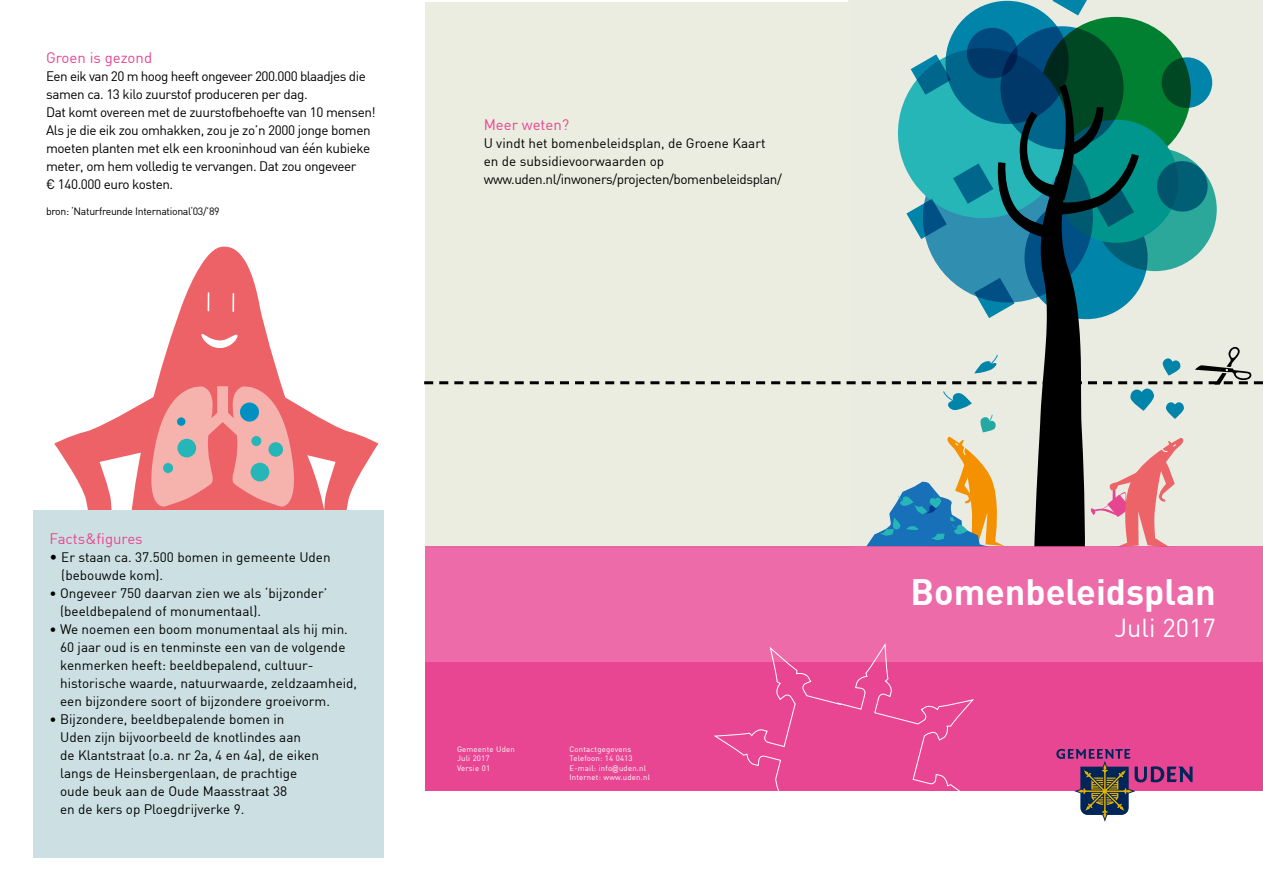
<style>
.page{position:relative;width:1263px;height:893px;background:#fff}
.page>*{position:absolute;margin:0;border:0;box-sizing:border-box;transform-origin:0 0}
.t1{font:700 36px "DIN";color:#fff}
.t2{font:25.5px "DIN";color:#fff}
.t3{font:15px "DIN";color:#e84693}
.t4{font:13.5px/18px "DIN";color:#000}
.t5{font:13.5px/18px "DIN";letter-spacing:-.03em;color:#000}
.t6{font:10.5px "DIN";letter-spacing:-.03em;color:#000}
.t7{font:7.8px/9.3px "DIN";letter-spacing:.025em;color:#fff}
.s1{font-size:15px}
.s2{font-family:"Arial Narrow"}
</style>
<div class="page">
<div style="left:848px;top:0;width:415px;height:546px;background:#eaece1"></div>
<div style="left:1041px;top:17px;width:150px;height:150px;background:#008030;border-radius:50%"></div>
<svg style="left:1000px;top:26px;width:123px;height:123px"></svg>
<svg style="left:945px;top:1px;width:124px;height:123px;background:#017ea5"></svg>
<div style="left:967px;top:28px;width:50px;height:50px;background:#004a80;border-radius:50%"></div>
<svg style="left:1052px;top:0;width:35px;height:15px"></svg>
<div style="left:425px;top:2px;width:427px;height:545px;background:#ebede1"></div>
<div style="left:425px;top:662px;width:433px;height:129px;background:#e84693"></div>
<div style="left:425px;top:546px;width:838px;height:116px;background:#ec6ba8"></div>
<div style="left:622px;top:662px;width:641px;height:129px;background:#e84693"></div>
<svg style="left:1056px;top:749px;width:136px;height:73px"></svg>
<svg style="left:712px;top:641px;width:266px;height:150px"></svg>
<svg style="left:424px;top:39px;width:839px;height:507px"></svg>
<svg style="left:158px;top:246px;width:122px;height:135px;fill:#ec6267"></svg>
<svg style="left:208px;top:293px;width:1px;height:18px"></svg>
<svg style="left:232px;top:294px;width:2px;height:17px"></svg>
<svg style="left:54px;top:381px;width:324px;height:129px"></svg>
<div style="left:163px;top:463px;width:10px;height:10px;background:#26b6b8;border-radius:50%"></div>
<div style="left:177px;top:417px;width:8px;height:9px;background:#0090c1;border-radius:50%"></div>
<div style="left:177px;top:439px;width:19px;height:18px;background:#26b6b8;border-radius:50%"></div>
<div style="left:251px;top:463px;width:18px;height:18px;background:#26b6b8;border-radius:50%"></div>
<div style="left:251px;top:436px;width:10px;height:10px;background:#26b6b8;border-radius:50%"></div>
<div style="left:268px;top:442px;width:15px;height:15px;background:#26b6b8;border-radius:50%"></div>
<div style="left:240px;top:403px;width:19px;height:19px;background:#0090c1;border-radius:50%"></div>
<svg style="left:200px;top:333px;width:40px;height:15px"></svg>
<div style="left:33px;top:510px;width:350px;height:348px;background:#cce0e3"></div>
<p class="t3" style="left:46px;top:49px;width:108px">Groen is gezond</p>
<p class="t5" style="left:46px;top:67px;width:331px">Een eik van 20 m hoog heeft ongeveer 200.000 blaadjes die samen ca. 13 kilo zuurstof produceren per dag.<br>Dat komt overeen met de zuurstofbehoefte van 10 mensen!<br>Als je die eik zou omhakken, zou je zo’n 2000 jonge bomen moeten planten met elk een krooninhoud van één kubieke meter, om hem volledig te vervangen. Dat zou ongeveer<br>€ 140.000 euro kosten.</p>
<p class="t6" style="left:46px;top:204px;width:175px">bron: ‘Naturfreunde International‘03/’89</p>
<p class="t3" style="left:484px;top:115px;width:87px">Meer weten?</p>
<p class="t4" style="left:484px;top:134px;width:300px">U vindt het bomenbeleidsplan, de Groene Kaart en de subsidievoorwaarden op www.uden.nl/inwoners/projecten/bomenbeleidsplan/</p>
<p class="t3" style="left:50px;top:529px;width:95px">Facts&amp;figures</p>
<p class="t4" style="left:61px;top:548px;width:271px;text-indent:-12px"><span class="s1">•</span> Er staan ca. 37.500 bomen in gemeente Uden (bebouwde kom).</p>
<p class="t4" style="left:60px;top:584px;width:269px;text-indent:-11px">• Ongeveer 750 daarvan zien we als ‘bijzonder’ (beeldbepalend of monumentaal).</p>
<p class="t4" style="left:60px;top:620px;width:298px;text-indent:-11px">• We noemen een boom monumentaal als hij min.<br>60 jaar oud is en tenminste een van de volgende kenmerken heeft: beeldbepalend, cultuur&shy;historische waarde, natuurwaarde, zeldzaamheid, een bijzondere soort of bijzondere groeivorm.</p>
<p class="t4" style="left:60px;top:710px;width:260px;text-indent:-11px">• Bijzondere, beeldbepalende bomen in Uden zijn bijvoorbeeld de knotlindes aan<br>de Klantstraat (o.a. nr 2a, 4 en 4a), de eiken langs de Heinsbergenlaan, de prachtige oude beuk aan de Oude Maasstraat 38<br>en de kers op Ploegdrijverke 9.</p>
<p class="t7" style="left:457px;top:744px;width:59px">Gemeente Uden<br>Juli 2017<br>Versie 01</p>
<p class="t7" style="left:569px;top:744px;width:82px">Contactgegevens<br>Telefoon: 14 0413<br>E-mail: info<span class="s2">@</span>uden.nl<br>Internet: www.uden.nl</p>
<h1 class="t1" style="left:910px;top:569px;width:307px">Bomenbeleidsplan</h1>
<h2 class="t2" style="left:1114px;top:612px;width:103px">Juli 2017</h2>
</div>
